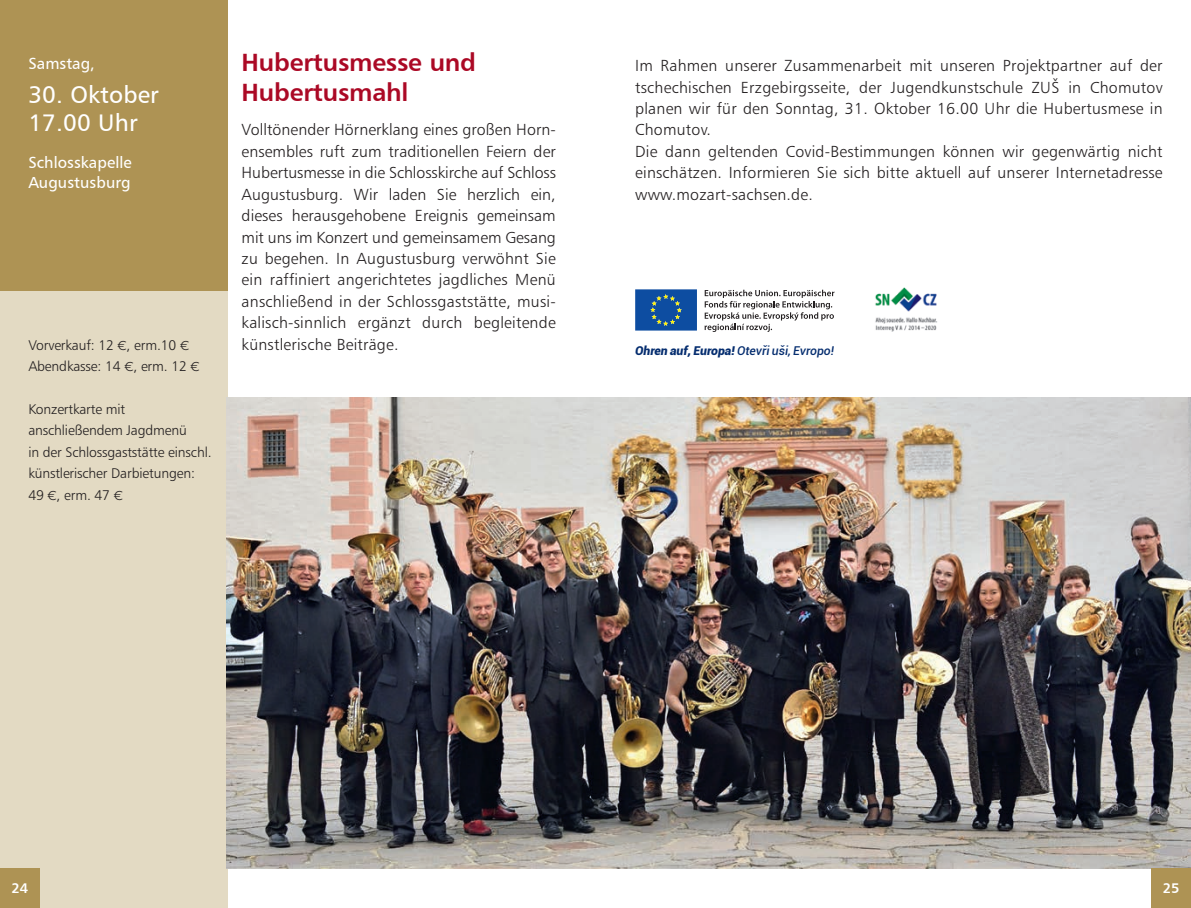
<style>
.page{position:relative;width:1191px;height:908px;background:#fff}
.page>*{position:absolute;margin:0;border:0;box-sizing:border-box;transform-origin:0 0}
.t1{font:25px/30px "Humanist 777 BT Bold B";letter-spacing:-.01em;color:#ab0925}
.t2{font:24px/28px "Humanist 777 BT Roman B";letter-spacing:.005em;color:#fff}
.t3{font:16px/21.4px "Humanist 777 BT Light B";letter-spacing:.015em;color:#231f20;text-align:justify}
.t4{font:16px/20px "Humanist 777 BT Roman B";letter-spacing:.005em;color:#fff}
.t5{font:14px/21.4px "Humanist 777 BT Light B";letter-spacing:-.01em;color:#231f20}
.t6{font:14px "Humanist 777 BT Bold B";color:#fff}
.t7{font:italic 500 12.2px "Roboto";color:#052d6f}
.s1{font-family:"Volte"}
.s2{font-weight:900}
</style>
<div class="page">
<div style="left:0;top:290px;width:227px;height:617px;background:#e3dac3"></div>
<div style="left:0;top:0;width:227px;height:290px;background:#ae9354"></div>
<img style="left:226px;top:397px;width:965px;height:470px">
<svg style="left:704px;top:289px;width:130px;height:43px"></svg>
<svg style="left:635px;top:289px;width:62px;height:41px;background:#1c579c"></svg>
<img style="left:875px;top:287px;width:62px;height:45px">
<div style="left:1151px;top:867px;width:40px;height:40px;background:#ae9354"></div>
<div style="left:0;top:867px;width:40px;height:40px;background:#ae9354"></div>
<p class="t4" style="left:28px;top:53px;width:68px">Samstag,</p>
<h2 class="t2" style="left:28px;top:80px;width:132px">30. Oktober<br>17.00 Uhr</h2>
<p class="t4" style="left:28px;top:152px;width:105px">Schlosskapelle<br>Augustusburg</p>
<p class="t5" style="left:28px;top:334px;width:173px">Vorverkauf: 12 <span class="s1">€</span>, erm.10 <span class="s1">€<br></span>Abendkasse: 14 <span class="s1">€</span>, erm. 12 <span class="s1">€</span></p>
<p class="t5" style="left:28px;top:398px;width:185px">Konzertkarte mit anschließendem Jagdmenü<br>in der Schlossgaststätte einschl. künstlerischer Darbietungen:<br>49 <span class="s1">€</span>, erm. 47 <span class="s1">€</span></p>
<h1 class="t1" style="left:242px;top:47px;width:236px">Hubertusmesse und<br>Hubertusmahl</h1>
<p class="t3" style="left:242px;top:119px;width:316px">Volltönender Hörnerklang eines großen Horn&shy;ensembles ruft zum traditionellen Feiern der Hubertusmesse in die Schlosskirche auf Schloss Augustusburg. Wir laden Sie herzlich ein, dieses herausgehobene Ereignis gemeinsam mit uns im Konzert und gemeinsamem Gesang zu begehen. In Augustusburg verwöhnt Sie ein raffiniert angerichtetes jagdliches Menü an schlie ßend in der Schlossgaststätte, musi&shy;kalisch-sinnlich ergänzt durch begleitende künstlerische Beiträge.</p>
<p class="t3" style="left:635px;top:55px;width:529px;text-align:left">Im Rahmen unserer Zusammenarbeit mit unseren Projektpartner auf der tschechischen Erzgebirgsseite, der Jugendkunstschule ZUŠ in Chomutov planen wir für den Sonntag, 31. Oktober 16.00 Uhr die Hubertusmese in Chomutov.<br>Die dann geltenden Covid-Bestimmungen können wir gegenwärtig nicht einschätzen. Informieren Sie sich bitte aktuell auf unserer Internetadresse www.mozart-sachsen.de.</p>
<p class="t7" style="left:635px;top:341px;width:200px"><span class="s2">Ohren auf, Europa!</span> Otevři uši, Evropo!</p>
<p class="t6" style="left:12px;top:879px;width:18px">24</p>
<p class="t6" style="left:1162px;top:879px;width:18px">25</p>
</div>
